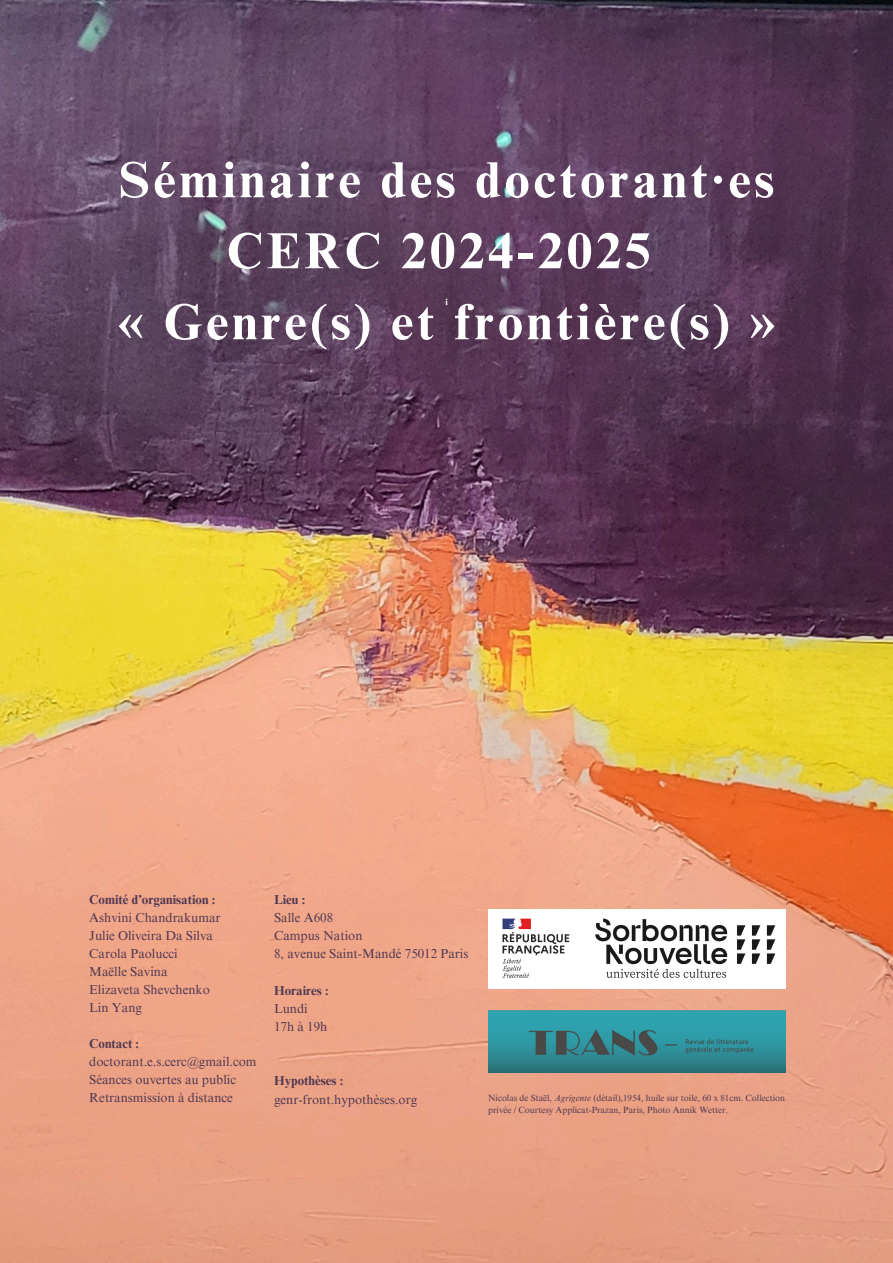
<style>
.page{position:relative;width:893px;height:1263px;background:#fff}
.page>*{position:absolute;margin:0;border:0;box-sizing:border-box;transform-origin:0 0}
.t1{font:700 50.85px/71px "Times NRMT Pro";letter-spacing:.07em;color:#fff;text-align:center}
.t2{font:12.98px/18px "Times NRMT Pro";color:#523952}
.t3{font:9px/12.4px "Times NRMT Pro";color:#523952}
.t4{font:700 9px "Times NRMT Pro";color:#fff}
.s1{font-weight:700}
.s2{font-style:italic}
</style>
<div class="page">
<img style="left:0;top:0;width:893px;height:1263px">
<img style="left:488px;top:1010px;width:297px;height:62px">
<img style="left:488px;top:909px;width:297px;height:79px">
<p class="t1" style="left:118px;top:151px;width:659px">Séminaire des doctorant·es<br>CERC 2024-2025<br>« Genre(s) et frontière(s) »</p>
<h2 class="t4" style="left:445px;top:299px;width:4px">i</h2>
<h1 class="t2" style="left:89px;top:892px;width:133px"><span class="s1">Comité d’organisation :<br></span>Ashvini Chandrakumar<br>Julie Oliveira Da Silva<br>Carola Paolucci<br>Maëlle Savina<br>Elizaveta Shevchenko<br>Lin Yang</h1>
<p class="t2" style="left:89px;top:1036px;width:169px"><span class="s1">Contact : </span>doctorant.e.s.cerc@gmail.com<br>Séances ouvertes au public<br>Retransmission à distance</p>
<h2 class="t2" style="left:274px;top:892px;width:196px"><span class="s1">Lieu :<br></span>Salle A608<br>Campus Nation<br>8, avenue Saint-Mandé 75012 Paris</h2>
<h2 class="t2" style="left:274px;top:983px;width:56px"><span class="s1">Horaires :<br></span>Lundi<br>17h à 19h</h2>
<h2 class="t2" style="left:274px;top:1073px;width:145px"><span class="s1">Hypothèses : </span>genr-front.hypothèses.org</h2>
<h2 class="t3" style="left:488px;top:1093px;width:298px">Nicolas de Staël, <span class="s2">Agrigente</span> (détail),1954, huile sur toile, 60 x 81cm. Collection privée / Courtesy Applicat-Prazan, Paris, Photo Annik Wetter.</h2>
</div>
